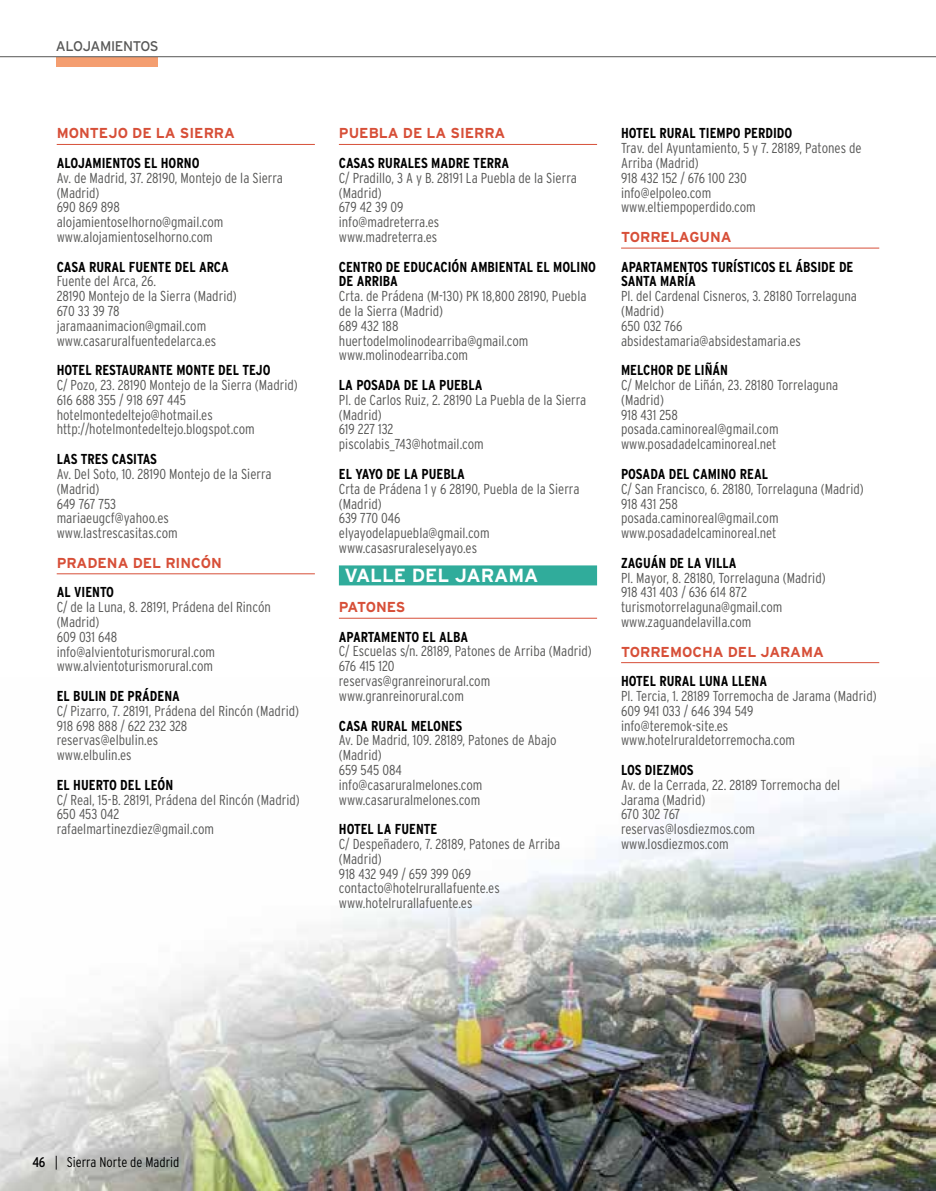
<style>
.page{position:relative;width:936px;height:1191px;background:#fff}
.page>*{position:absolute;margin:0;border:0;box-sizing:border-box;transform-origin:0 0}
.t1{font:700 19px "Interstate";color:#fff}
.t2{font:300 condensed 14.4px/14.8px "Interstate";color:#575756}
.t3{font:700 condensed 14.4px/14.8px "Interstate";color:#000}
.t4{font:700 14.4px "Interstate";color:#d74f38}
.t5{font:700 14.4px "Interstate";letter-spacing:-.025em;color:#d74f38}
.t6{font:300 condensed 14px "Interstate";color:#000}
.t7{font:14px "Interstate";letter-spacing:-.025em;color:#575756}
.s1{font-weight:400}
</style>
<div class="page">
<img style="left:0;top:767px;width:935px;height:424px">
<hr style="left:57px;top:144px;width:258px;height:1px;background:#d74f38">
<hr style="left:57px;top:573px;width:258px;height:1px;background:#d74f38">
<hr style="left:339px;top:144px;width:258px;height:1px;background:#d74f38">
<div style="left:339px;top:565px;width:258px;height:20px;background:#30ac9b"></div>
<hr style="left:339px;top:617px;width:258px;height:1px;background:#d74f38">
<hr style="left:621px;top:247px;width:258px;height:1px;background:#d74f38">
<hr style="left:621px;top:662px;width:258px;height:1px;background:#d74f38">
<div style="left:57px;top:57px;width:101px;height:10px;background:#f49e70"></div>
<hr style="left:0;top:56px;width:935px;height:1px;background:#575756">
<p class="t7" style="left:56px;top:38px;width:104px">ALOJAMIENTOS</p>
<p class="t4" style="left:57px;top:125px;width:180px">MONTEJO DE LA SIERRA</p>
<p class="t3" style="left:57px;top:155px;width:144px">ALOJAMIENTOS EL HORNO</p>
<p class="t2" style="left:57px;top:170px;width:228px">Av. de Madrid, 37. 28190, Montejo de la Sierra (Madrid)<br>690 869 898 alojamientoselhorno@gmail.com www.alojamientoselhorno.com</p>
<p class="t3" style="left:57px;top:259px;width:173px">CASA RURAL FUENTE DEL ARCA</p>
<p class="t2" style="left:57px;top:274px;width:181px">Fuente del Arca, 26.<br>28190 Montejo de la Sierra (Madrid)<br>670 33 39 78 jaramaanimacion@gmail.com www.casaruralfuentedelarca.es</p>
<p class="t3" style="left:57px;top:363px;width:215px">HOTEL RESTAURANTE MONTE DEL TEJO</p>
<p class="t2" style="left:57px;top:377px;width:242px">C/ Pozo, 23. 28190 Montejo de la Sierra (Madrid)<br>616 688 355 / 918 697 445 hotelmontedeltejo@hotmail.es http://hotelmontedeltejo.blogspot.com</p>
<p class="t3" style="left:57px;top:451px;width:102px">LAS TRES CASITAS</p>
<p class="t2" style="left:57px;top:466px;width:216px">Av. Del Soto, 10. 28190 Montejo de la Sierra (Madrid)<br>649 767 753<br>mariaeugcf@yahoo.es www.lastrescasitas.com</p>
<p class="t4" style="left:57px;top:554px;width:167px">PRADENA DEL RINCÓN</p>
<p class="t3" style="left:57px;top:585px;width:59px">AL VIENTO</p>
<p class="t2" style="left:57px;top:599px;width:216px">C/ de la Luna, 8. 28191, Prádena del Rincón (Madrid)<br>609 031 648 info@alvientoturismorural.com www.alvientoturismorural.com</p>
<p class="t3" style="left:57px;top:688px;width:125px">EL BULIN DE PRÁDENA</p>
<p class="t2" style="left:57px;top:703px;width:244px">C/ Pizarro, 7. 28191, Prádena del Rincón (Madrid)<br>918 698 888 / 622 232 328<br>reservas@elbulin.es<br>www.elbulin.es</p>
<p class="t3" style="left:57px;top:777px;width:118px">EL HUERTO DEL LEÓN</p>
<p class="t2" style="left:57px;top:792px;width:244px">C/ Real, 15-B. 28191, Prádena del Rincón (Madrid)<br>650 453 042<br>rafaelmartinezdiez@gmail.com</p>
<p class="t4" style="left:339px;top:125px;width:168px">PUEBLA DE LA SIERRA</p>
<p class="t3" style="left:339px;top:155px;width:172px">CASAS RURALES MADRE TERRA</p>
<p class="t2" style="left:339px;top:170px;width:239px">C/ Pradillo, 3 A y B. 28191 La Puebla de la Sierra (Madrid)<br>679 42 39 09<br>info@madreterra.es<br>www.madreterra.es</p>
<p class="t3" style="left:339px;top:259px;width:259px">CENTRO DE EDUCACIÓN AMBIENTAL EL MOLINO<br>DE ARRIBA</p>
<p class="t2" style="left:339px;top:288px;width:249px">Crta. de Prádena (M-130) PK 18,800 28190, Puebla de la Sierra (Madrid)<br>689 432 188 huertodelmolinodearriba@gmail.com www.molinodearriba.com</p>
<p class="t3" style="left:339px;top:377px;width:145px">LA POSADA DE LA PUEBLA</p>
<p class="t2" style="left:339px;top:392px;width:249px">Pl. de Carlos Ruiz, 2. 28190 La Puebla de la Sierra (Madrid)<br>619 227 132<br>piscolabis_743@hotmail.com</p>
<p class="t3" style="left:339px;top:466px;width:127px">EL YAYO DE LA PUEBLA</p>
<p class="t2" style="left:339px;top:481px;width:242px">Crta de Prádena 1 y 6 28190, Puebla de la Sierra (Madrid)<br>639 770 046<br>elyayodelapuebla@gmail.com www.casasruraleselyayo.es</p>
<h1 class="t1" style="left:344px;top:565px;width:195px">VALLE DEL JARAMA</h1>
<p class="t5" style="left:339px;top:599px;width:68px">PATONES</p>
<p class="t3" style="left:339px;top:629px;width:131px">APARTAMENTO EL ALBA</p>
<p class="t2" style="left:339px;top:644px;width:254px">C/ Escuelas s/n. 28189, Patones de Arriba (Madrid)<br>676 415 120<br>reservas@granreinorural.com www.granreinorural.com</p>
<p class="t3" style="left:339px;top:718px;width:125px">CASA RURAL MELONES</p>
<p class="t2" style="left:339px;top:732px;width:219px">Av. De Madrid, 109. 28189, Patones de Abajo (Madrid)<br>659 545 084<br>info@casaruralmelones.com www.casaruralmelones.com</p>
<p class="t3" style="left:339px;top:821px;width:100px">HOTEL LA FUENTE</p>
<p class="t2" style="left:339px;top:836px;width:223px">C/ Despeñadero, 7. 28189, Patones de Arriba (Madrid)<br>918 432 949 / 659 399 069 contacto@hotelrurallafuente.es www.hotelrurallafuente.es</p>
<p class="t3" style="left:621px;top:126px;width:173px">HOTEL RURAL TIEMPO PERDIDO</p>
<p class="t2" style="left:621px;top:140px;width:242px">Trav. del Ayuntamiento, 5 y 7. 28189, Patones de<br>Arriba (Madrid)<br>918 432 152 / 676 100 230<br>info@elpoleo.com<br>www.eltiempoperdido.com</p>
<p class="t4" style="left:621px;top:229px;width:112px">TORRELAGUNA</p>
<p class="t3" style="left:621px;top:259px;width:234px">APARTAMENTOS TURÍSTICOS EL ÁBSIDE DE<br>SANTA MARÍA</p>
<p class="t2" style="left:621px;top:288px;width:237px">Pl. del Cardenal Cisneros, 3. 28180 Torrelaguna (Madrid)<br>650 032 766 absidestamaria@absidestamaria.es</p>
<p class="t3" style="left:621px;top:363px;width:108px">MELCHOR DE LIÑÁN</p>
<p class="t2" style="left:621px;top:377px;width:219px">C/ Melchor de Liñán, 23. 28180 Torrelaguna (Madrid)<br>918 431 258 posada.caminoreal@gmail.com www.posadadelcaminoreal.net</p>
<p class="t3" style="left:621px;top:466px;width:148px">POSADA DEL CAMINO REAL</p>
<p class="t2" style="left:621px;top:481px;width:244px">C/ San Francisco, 6. 28180, Torrelaguna (Madrid)<br>918 431 258<br>posada.caminoreal@gmail.com www.posadadelcaminoreal.net</p>
<p class="t3" style="left:621px;top:555px;width:117px">ZAGUÁN DE LA VILLA</p>
<p class="t2" style="left:621px;top:570px;width:206px">Pl. Mayor, 8. 28180, Torrelaguna (Madrid)<br>918 431 403 / 636 614 872 turismotorrelaguna@gmail.com www.zaguandelavilla.com</p>
<p class="t4" style="left:621px;top:643px;width:204px">TORREMOCHA DEL JARAMA</p>
<p class="t3" style="left:621px;top:673px;width:147px">HOTEL RURAL LUNA LLENA</p>
<p class="t2" style="left:621px;top:688px;width:257px">Pl. Tercia, 1. 28189 Torremocha de Jarama (Madrid)<br>609 941 033 / 646 394 549<br>info@teremok-site.es www.hotelruraldetorremocha.com</p>
<p class="t3" style="left:621px;top:762px;width:74px">LOS DIEZMOS</p>
<p class="t2" style="left:621px;top:777px;width:221px">Av. de la Cerrada, 22. 28189 Torremocha del<br>Jarama (Madrid)<br>670 302 767<br>reservas@losdiezmos.com www.losdiezmos.com</p>
<p class="t6" style="left:32px;top:1154px;width:148px"><span class="s1">46</span> | Sierra Norte de Madrid</p>
</div>
